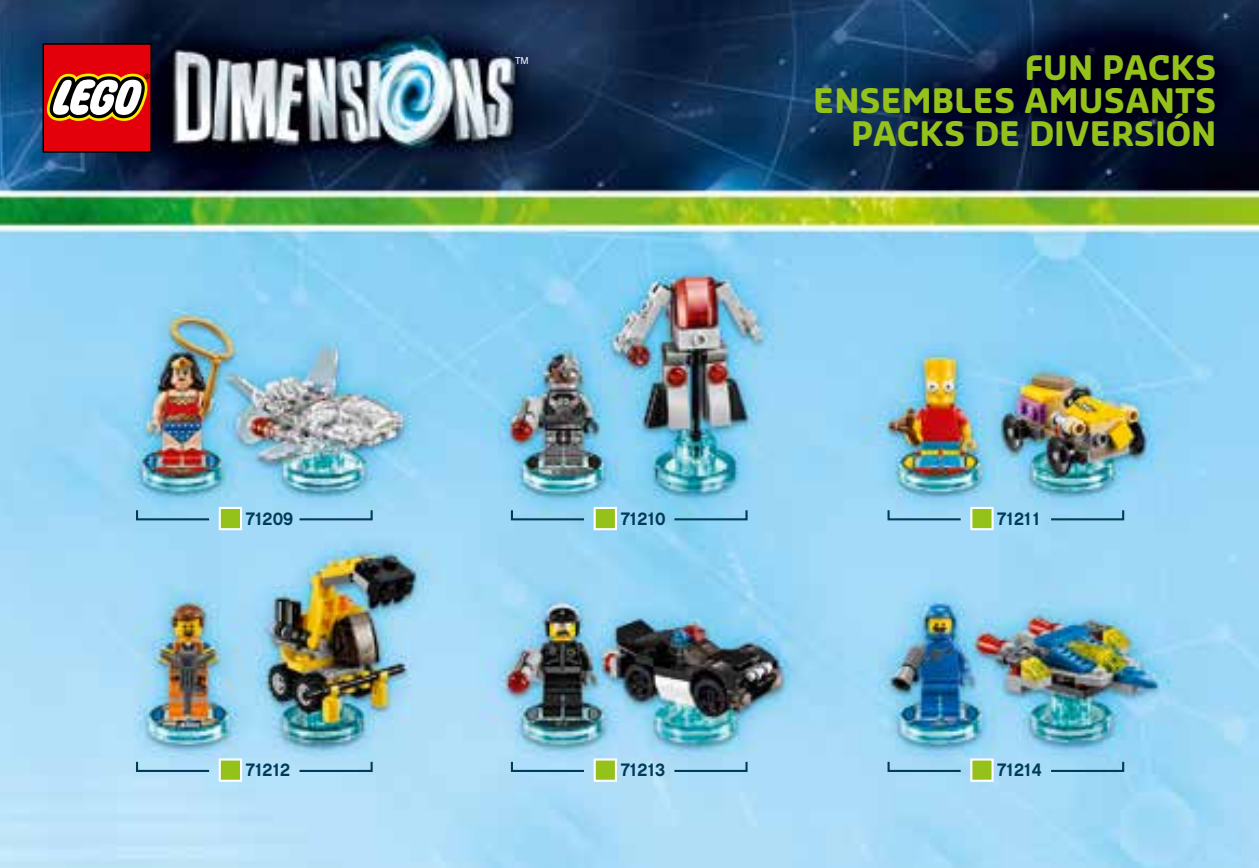
<style>
.page{position:relative;width:1259px;height:868px;background:#fff}
.page>*{position:absolute;margin:0;border:0;box-sizing:border-box;transform-origin:0 0}
.t1{font:700 33px/33px "Sansa Soft Std";color:#94c11a;text-align:right}
.t2{font:700 18px "LEGO Chalet 60";color:#003b57}
.t3{font:9.9px "LEGO Chalet 60";color:#fff}
</style>
<div class="page">
<img style="left:0;top:0;width:1259px;height:867px">
<svg style="left:42px;top:43px;width:110px;height:110px"></svg>
<svg style="left:297px;top:508px;width:77px;height:13px"></svg>
<svg style="left:135px;top:508px;width:76px;height:13px"></svg>
<svg style="left:218px;top:506px;width:25px;height:25px"></svg>
<svg style="left:297px;top:759px;width:77px;height:14px"></svg>
<svg style="left:135px;top:759px;width:76px;height:14px"></svg>
<svg style="left:218px;top:757px;width:25px;height:25px"></svg>
<svg style="left:672px;top:508px;width:76px;height:13px"></svg>
<svg style="left:510px;top:508px;width:76px;height:13px"></svg>
<svg style="left:592px;top:506px;width:26px;height:25px"></svg>
<svg style="left:672px;top:759px;width:76px;height:14px"></svg>
<svg style="left:510px;top:759px;width:76px;height:14px"></svg>
<svg style="left:592px;top:757px;width:26px;height:25px"></svg>
<svg style="left:1049px;top:508px;width:76px;height:13px"></svg>
<svg style="left:886px;top:508px;width:76px;height:13px"></svg>
<svg style="left:969px;top:506px;width:25px;height:25px"></svg>
<svg style="left:1049px;top:759px;width:76px;height:14px"></svg>
<svg style="left:886px;top:759px;width:76px;height:14px"></svg>
<svg style="left:969px;top:757px;width:25px;height:25px"></svg>
<p class="t2" style="left:246px;top:507px;width:49px">71209</p>
<p class="t2" style="left:246px;top:758px;width:46px">71212</p>
<p class="t3" style="left:515px;top:54px;width:15px">TM</p>
<p class="t2" style="left:620px;top:507px;width:47px">71210</p>
<p class="t2" style="left:620px;top:758px;width:46px">71213</p>
<p class="t1" style="left:813px;top:50px;width:405px">FUN PACKS<br>ENSEMBLES AMUSANTS<br>PACKS DE DIVERSIÓN</p>
<p class="t2" style="left:997px;top:507px;width:45px">71211</p>
<p class="t2" style="left:997px;top:758px;width:46px">71214</p>
</div>
